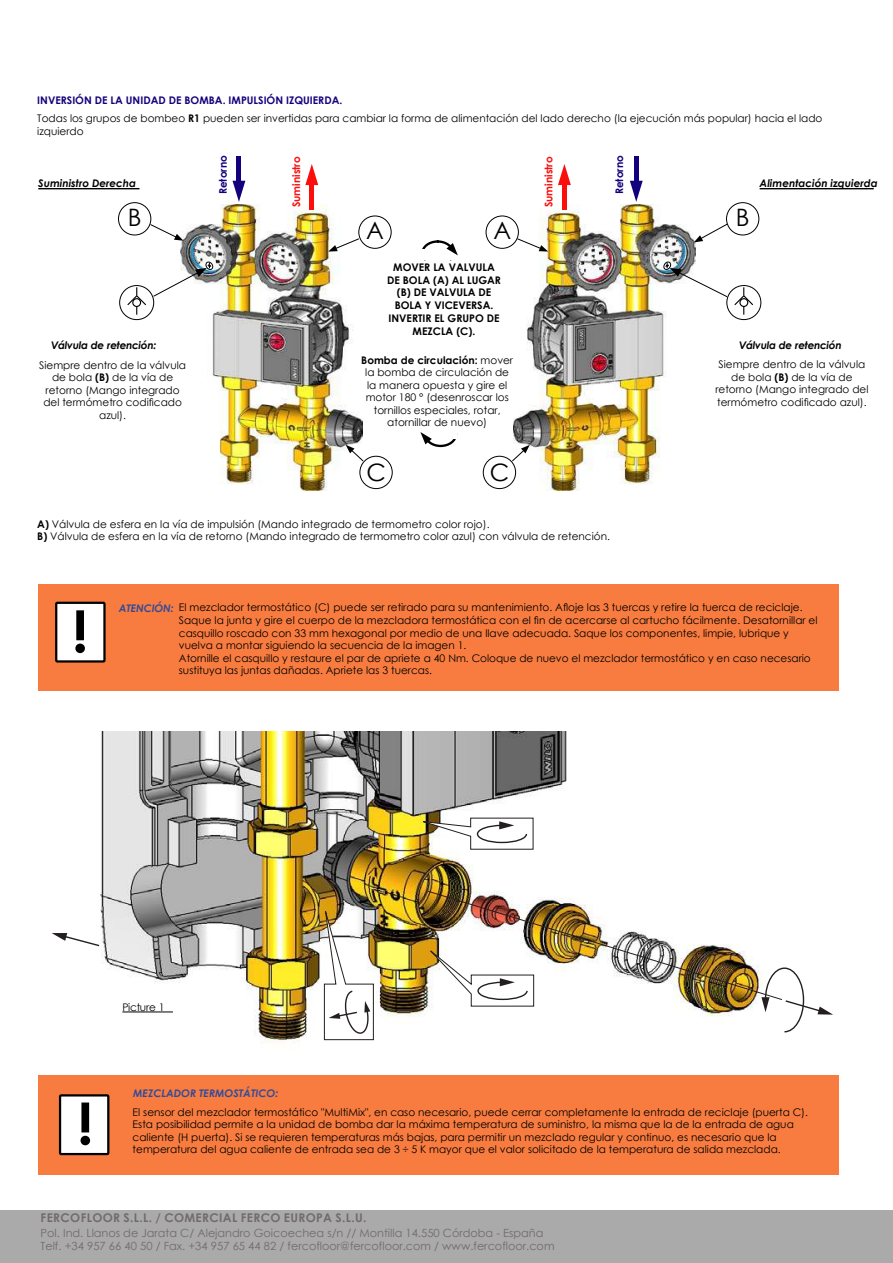
<style>
.page{position:relative;width:893px;height:1263px;background:#fff}
.page>*{position:absolute;margin:0;border:0;box-sizing:border-box;transform-origin:0 0}
.t1{font:700 57px "Century Gothic";color:#000}
.t2{font:24px "Century Gothic";color:#000}
.t3{font:700 12px "Century Gothic";letter-spacing:.03em;color:#716b6c}
.t4{font:11.25px/13.4px "Century Gothic";color:#716b6c}
.t5{font:10.5px/12.5px "Century Gothic";color:#000}
.t6{font:700 10.5px/12.8px "Century Gothic";color:#000;text-align:center}
.t7{font:700 10.5px "Century Gothic";color:#13007c}
.t8{font:italic 700 10.5px "Century Gothic";color:#000}
.t9{font:italic 700 10.5px "Century Gothic";letter-spacing:-.025em;color:#000}
.t10{font:italic 700 10.5px "Century Gothic";color:#334a97}
.t11{font:700 10.5px "Century Gothic";color:#fa0f0c}
.t12{font:10.5px "Century Gothic";letter-spacing:-.025em;color:#000}
.s1{font-weight:700}
</style>
<div class="page">
<svg style="left:422px;top:240px;width:36px;height:21px"></svg>
<div style="left:424px;top:421px;width:33px;height:26px;border:2px solid #000;border-radius:50%"></div>
<div style="left:420px;top:416px;width:37px;height:23px;background:#fff"></div>
<svg style="left:420px;top:432px;width:12px;height:12px"></svg>
<hr style="left:760px;top:188px;width:114px;height:1px;background:#000">
<hr style="left:38px;top:188px;width:101px;height:1px;background:#000">
<div style="left:38px;top:585px;width:801px;height:106px;background:#f87c40"></div>
<div style="left:38px;top:1075px;width:801px;height:100px;background:#f87c40"></div>
<img style="left:514px;top:204px;width:181px;height:286px">
<img style="left:181px;top:204px;width:182px;height:286px">
<svg style="left:558px;top:164px;width:13px;height:21px"></svg>
<hr style="left:562px;top:185px;width:4px;height:25px;background:#fa0f0c">
<svg style="left:305px;top:164px;width:13px;height:21px"></svg>
<hr style="left:310px;top:185px;width:4px;height:25px;background:#fa0f0c">
<svg style="left:232px;top:181px;width:13px;height:21px"></svg>
<hr style="left:237px;top:156px;width:4px;height:25px;background:#13007c">
<svg style="left:630px;top:181px;width:13px;height:21px"></svg>
<hr style="left:634px;top:156px;width:4px;height:25px;background:#13007c">
<div style="left:119px;top:285px;width:35px;height:35px;border:1px solid #000;border-radius:50%"></div>
<svg style="left:126px;top:287px;width:21px;height:28px"></svg>
<svg style="left:153px;top:261px;width:60px;height:36px"></svg>
<div style="left:358px;top:216px;width:34px;height:33px;border:1px solid #000;border-radius:50%"></div>
<div style="left:118px;top:202px;width:33px;height:33px;border:1px solid #000;border-radius:50%"></div>
<svg style="left:150px;top:224px;width:33px;height:17px"></svg>
<svg style="left:328px;top:238px;width:31px;height:14px"></svg>
<div style="left:486px;top:216px;width:33px;height:33px;border:1px solid #000;border-radius:50%"></div>
<div style="left:726px;top:202px;width:33px;height:33px;border:1px solid #000;border-radius:50%"></div>
<svg style="left:694px;top:224px;width:34px;height:18px"></svg>
<div style="left:726px;top:285px;width:35px;height:35px;border:1px solid #000;border-radius:50%"></div>
<svg style="left:663px;top:261px;width:91px;height:54px"></svg>
<svg style="left:517px;top:238px;width:31px;height:14px"></svg>
<div style="left:359px;top:456px;width:34px;height:33px;border:1px solid #000;border-radius:50%"></div>
<svg style="left:346px;top:445px;width:18px;height:16px"></svg>
<div style="left:483px;top:456px;width:33px;height:33px;border:1px solid #000;border-radius:50%"></div>
<svg style="left:512px;top:445px;width:18px;height:16px"></svg>
<div style="left:56px;top:603px;width:48px;height:58px;background:#fff"></div>
<div style="left:55px;top:602px;width:51px;height:61px;border:2px solid #000"></div>
<div style="left:60px;top:1095px;width:48px;height:59px;background:#fff"></div>
<div style="left:59px;top:1094px;width:50px;height:61px;border:2px solid #000"></div>
<img style="left:100px;top:731px;width:467px;height:312px">
<svg style="left:52px;top:933px;width:49px;height:14px"></svg>
<svg style="left:416px;top:817px;width:118px;height:33px"></svg>
<img style="left:323px;top:900px;width:51px;height:140px">
<img style="left:423px;top:890px;width:410px;height:143px">
<hr style="left:122px;top:1011px;width:51px;height:1px;background:#000">
<div style="left:0;top:1210px;width:893px;height:53px;background:#aaa"></div>
<p class="t7" style="left:37px;top:92px;width:307px">INVERSIÓN DE LA UNIDAD DE BOMBA. IMPULSIÓN IZQUIERDA.</p>
<p class="t5" style="left:37px;top:112px;width:787px">Todas los grupos de bombeo <span class="s1">R1</span> pueden ser invertidas para cambiar la forma de alimentación del lado derecho (la ejecución más popular) hacia el lado izquierdo</p>
<p class="t8" style="left:38px;top:175px;width:99px">Suministro Derecha</p>
<h2 class="t2" style="left:128px;top:201px;width:15px">B</h2>
<p class="t7" style="left:215px;top:194px;width:41px;rotate:-90deg">Retorno</p>
<p class="t7" style="left:611px;top:194px;width:41px;rotate:-90deg">Retorno</p>
<h2 class="t2" style="left:366px;top:213px;width:19px">A</h2>
<p class="t11" style="left:288px;top:207px;width:52px;rotate:-90deg">Suministro</p>
<p class="t11" style="left:541px;top:207px;width:52px;rotate:-90deg">Suministro</p>
<h2 class="t2" style="left:493px;top:213px;width:19px">A</h2>
<h2 class="t2" style="left:736px;top:201px;width:15px">B</h2>
<p class="t8" style="left:760px;top:175px;width:120px">Alimentación izquierda</p>
<p class="t9" style="left:51px;top:337px;width:107px">Válvula de retención:</p>
<p class="t5" style="left:39px;top:358px;width:148px;text-align:center">Siempre dentro de la válvula de bola <span class="s1">(B)</span> de la vía de retorno (Mango integrado del termómetro codificado azul).</p>
<p class="t6" style="left:387px;top:260px;width:116px">MOVER LA VALVULA<br>DE BOLA (A) AL LUGAR (B) DE VALVULA DE<br>BOLA Y VICEVERSA.<br>INVERTIR EL GRUPO DE<br>MEZCLA (C).</p>
<p class="t5" style="left:361px;top:353px;width:153px;text-align:center"><span class="s1">Bomba de circulación:</span> mover la bomba de circulación de la manera opuesta y gire el motor 180 ° (desenroscar los tornillos especiales, rotar, atornillar de nuevo)</p>
<p class="t5" style="left:715px;top:357px;width:155px;text-align:center">Siempre dentro de la válvula de bola <span class="s1">(B)</span> de la vía de retorno (Mango integrado del termómetro codificado azul).</p>
<p class="t9" style="left:739px;top:337px;width:104px">Válvula de retención</p>
<h2 class="t2" style="left:366px;top:456px;width:21px">C</h2>
<h2 class="t2" style="left:490px;top:456px;width:21px">C</h2>
<p class="t5" style="left:37px;top:517px;width:574px"><span class="s1">A)</span> Válvula de esfera en la vía de impulsión (Mando integrado de termometro color rojo).<br><span class="s1">B)</span> Válvula de esfera en la vía de retorno (Mando integrado de termometro color azul) con válvula de retención.</p>
<h1 class="t1" style="left:72px;top:588px;width:17px">!</h1>
<p class="t10" style="left:119px;top:600px;width:56px">ATENCIÓN:</p>
<p class="t5" style="left:179px;top:601px;width:640px">El mezclador termostático (C) puede ser retirado para su mantenimiento. Afloje las 3 tuercas y retire la tuerca de reciclaje.<br>Saque la junta y gire el cuerpo de la mezcladora termostática con el fin de acercarse al cartucho fácilmente. Desatornillar el casquillo roscado con 33 mm hexagonal por medio de una llave adecuada. Saque los componentes, limpie, lubrique y vuelva a montar siguiendo la secuencia de la imagen 1.<br>Atornille el casquillo y restaure el par de apriete a 40 Nm. Coloque de nuevo el mezclador termostático y en caso necesario sustituya las juntas dañadas. Apriete las 3 tuercas.</p>
<p class="t12" style="left:122px;top:999px;width:44px">Picture 1</p>
<p class="t10" style="left:133px;top:1085px;width:147px">MEZCLADOR TERMOSTÁTICO:</p>
<h1 class="t1" style="left:77px;top:1080px;width:17px">!</h1>
<p class="t5" style="left:133px;top:1106px;width:677px">El sensor del mezclador termostático "MultiMix", en caso necesario, puede cerrar completamente la entrada de reciclaje (puerta C).<br>Esta posibilidad permite a la unidad de bomba dar la máxima temperatura de suministro, la misma que la de la entrada de agua caliente (H puerta). Si se requieren temperaturas más bajas, para permitir un mezclado regular y continuo, es necesario que la temperatura del agua caliente de entrada sea de 3 ÷ 5 K mayor que el valor solicitado de la temperatura de salida mezclada.</p>
<p class="t3" style="left:41px;top:1208px;width:327px">FERCOFLOOR S.L.L. / COMERCIAL FERCO EUROPA S.L.U.</p>
<p class="t4" style="left:41px;top:1226px;width:515px">Pol. Ind. Llanos de Jarata C/ Alejandro Goicoechea s/n // Montilla 14.550 Córdoba - España<br>Telf. +34 957 66 40 50 / Fax. +34 957 65 44 82 / fercofloor@fercofloor.com / www.fercofloor.com</p>
</div>
